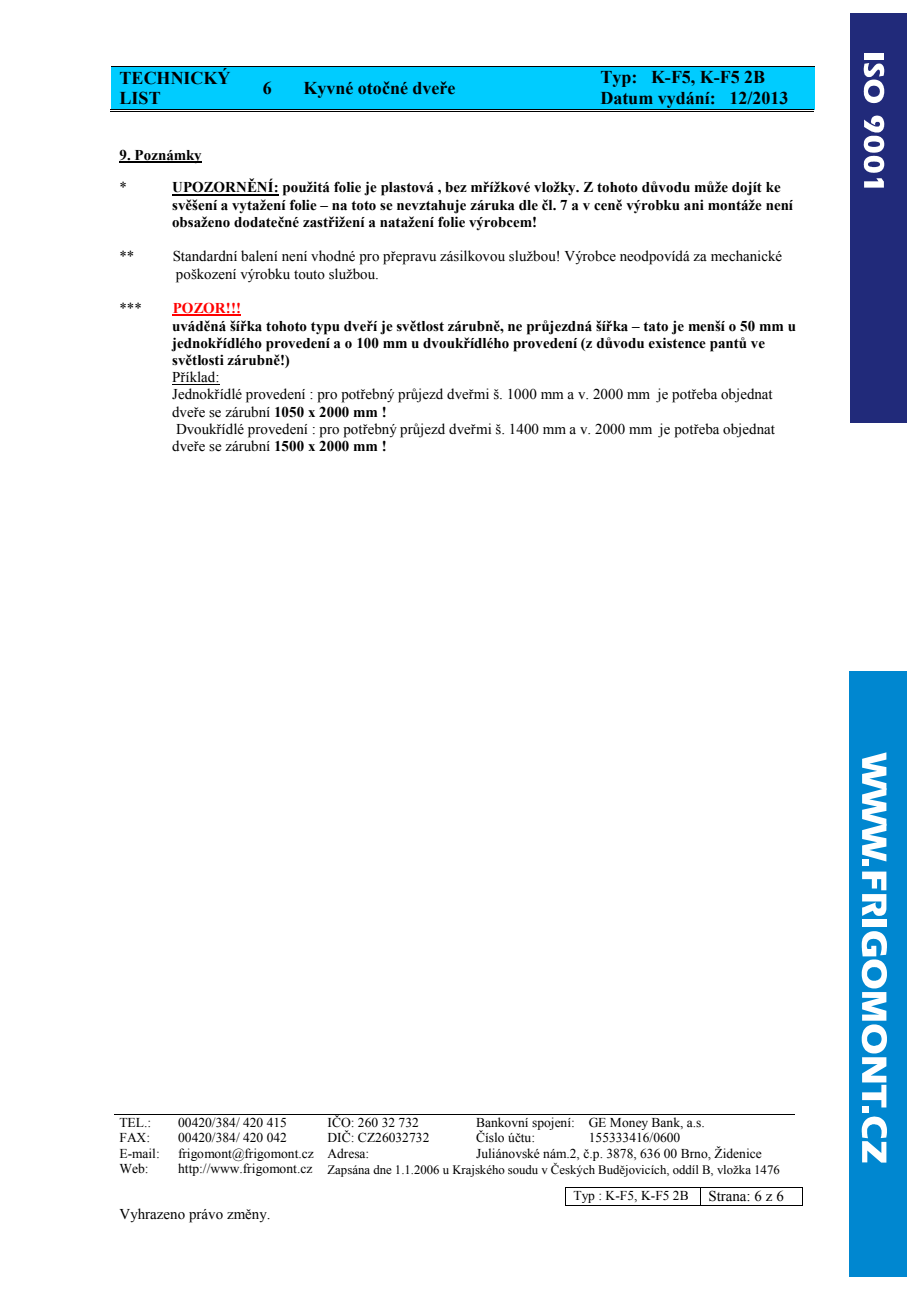
<style>
.page{position:relative;width:919px;height:1289px;background:#fff}
.page>*{position:absolute;margin:0;border:0;box-sizing:border-box;transform-origin:0 0}
.t1{font:700 18px/20.7px "Times New Roman";color:#000}
.t2{font:700 15px/17.2px "Times New Roman";color:#000}
.t3{font:15px/17.2px "Times New Roman";color:#000}
.t4{font:13.5px "Times New Roman";color:#000}
.t5{font:12.75px "Times New Roman";letter-spacing:.005em;color:#000}
.s1{font-style:inherit}
.s2{font-weight:400}
.s3{color:#f00}
.s4{font-size:13.5px}
</style>
<div class="page">
<div style="left:848px;top:671px;width:58px;height:605px;background:#0087d0"></div>
<svg style="left:862px;top:752px;width:24px;height:109px"></svg>
<div style="left:862px;top:859px;width:6px;height:7px;background:#fff"></div>
<svg style="left:862px;top:871px;width:24px;height:44px"></svg>
<div style="left:862px;top:919px;width:24px;height:8px;background:#fff"></div>
<svg style="left:861px;top:931px;width:25px;height:176px"></svg>
<div style="left:862px;top:1105px;width:6px;height:7px;background:#fff"></div>
<svg style="left:861px;top:1116px;width:25px;height:46px"></svg>
<div style="left:850px;top:13px;width:56px;height:409px;background:#212a7a"></div>
<div style="left:864px;top:53px;width:19px;height:7px;background:#fff"></div>
<svg style="left:863px;top:63px;width:21px;height:40px"></svg>
<svg style="left:863px;top:116px;width:21px;height:72px"></svg>
<div style="left:111px;top:67px;width:128px;height:42px;background:#0cf"></div>
<div style="left:239px;top:67px;width:56px;height:42px;background:#0cf"></div>
<div style="left:295px;top:67px;width:297px;height:42px;background:#0cf"></div>
<div style="left:592px;top:67px;width:222px;height:42px;background:#0cf"></div>
<hr style="left:111px;top:66px;width:128px;height:1px;background:#000">
<hr style="left:240px;top:66px;width:55px;height:1px;background:#000">
<hr style="left:296px;top:66px;width:296px;height:1px;background:#000">
<hr style="left:593px;top:66px;width:221px;height:1px;background:#000">
<hr style="left:110px;top:111px;width:129px;height:1px;background:#000">
<hr style="left:110px;top:109px;width:129px;height:1px;background:#000">
<hr style="left:240px;top:111px;width:55px;height:1px;background:#000">
<hr style="left:240px;top:109px;width:55px;height:1px;background:#000">
<hr style="left:296px;top:111px;width:296px;height:1px;background:#000">
<hr style="left:296px;top:109px;width:296px;height:1px;background:#000">
<hr style="left:593px;top:111px;width:221px;height:1px;background:#000">
<hr style="left:593px;top:109px;width:221px;height:1px;background:#000">
<hr style="left:114px;top:1114px;width:59px;height:1px;background:#000">
<hr style="left:173px;top:1114px;width:149px;height:1px;background:#000">
<hr style="left:322px;top:1114px;width:148px;height:1px;background:#000">
<hr style="left:471px;top:1114px;width:112px;height:1px;background:#000">
<hr style="left:583px;top:1114px;width:211px;height:1px;background:#000">
<hr style="left:565px;top:1186px;width:135px;height:1px;background:#000">
<hr style="left:700px;top:1186px;width:102px;height:1px;background:#000">
<svg style="left:565px;top:1186px;width:1px;height:18px"></svg>
<hr style="left:565px;top:1204px;width:135px;height:1px;background:#000">
<svg style="left:700px;top:1186px;width:1px;height:18px"></svg>
<hr style="left:700px;top:1204px;width:102px;height:1px;background:#000">
<svg style="left:802px;top:1187px;width:1px;height:18px"></svg>
<hr style="left:119px;top:161px;width:83px;height:2px;background:#000">
<hr style="left:172px;top:194px;width:107px;height:1px;background:#000">
<hr style="left:173px;top:314px;width:68px;height:2px;background:#f00">
<hr style="left:172px;top:384px;width:48px;height:1px;background:#000">
<p class="t1" style="left:119px;top:67px;width:112px">TECHNICKÝ<br>LIST</p>
<p class="t1" style="left:263px;top:77px;width:10px">6</p>
<p class="t1" style="left:303px;top:77px;width:153px">Kyvné oto<span class="s1">č</span>né dve<span class="s1">ř</span>e</p>
<p class="t1" style="left:600px;top:66px;width:190px">Typ: K-F5, K-F5 2B<br>Datum vydání: 12/2013</p>
<p class="t2" style="left:119px;top:138px;width:84px;line-height:32.4px">9. Poznámky <span class="s2">*</span></p>
<p class="t2" style="left:172px;top:178px;width:622px">UPOZORN<span class="s1">Ě</span>NÍ: použitá folie je plastová , bez m<span class="s1">ř</span>ížkové vložky. Z tohoto d<span class="s1">ů</span>vodu m<span class="s1">ů</span>že dojít ke sv<span class="s1">ě</span>šení a vytažení folie – na toto se nevztahuje záruka dle <span class="s1">č</span>l. 7 a v cen<span class="s1">ě</span> výrobku ani montáže není obsaženo dodate<span class="s1">č</span>né zast<span class="s1">ř</span>ižení a natažení folie výrobcem!</p>
<p class="t3" style="left:119px;top:247px;width:16px">**</p>
<p class="t3" style="left:173px;top:247px;width:611px">Standardní balení není vhodné pro p<span class="s1">ř</span>epravu zásilkovou službou! Výrobce neodpovídá za mechanické poškození výrobku touto službou.</p>
<p class="t3" style="left:119px;top:299px;width:24px">***</p>
<p class="t2" style="left:172px;top:299px;width:625px"><span class="s3">POZOR!!!<br></span>uvád<span class="s1">ě</span>ná ší<span class="s1">ř</span>ka tohoto typu dve<span class="s1">ř</span>í je sv<span class="s1">ě</span>tlost zárubn<span class="s1">ě</span>, ne pr<span class="s1">ů</span>jezdná ší<span class="s1">ř</span>ka – tato je menší o 50 mm u jednok<span class="s1">ř</span>ídlého provedení a o 100 mm u dvouk<span class="s1">ř</span>ídlého provedení (z d<span class="s1">ů</span>vodu existence pant<span class="s1">ů</span> ve sv<span class="s1">ě</span>tlosti zárubn<span class="s1">ě</span>!)<br><span class="s2">P</span><span class="s2">ř</span><span class="s2">íklad:<br>Jednok</span><span class="s2">ř</span><span class="s2">ídlé provedení : pro pot</span><span class="s2">ř</span><span class="s2">ebný pr</span><span class="s2">ů</span><span class="s2">jezd dve</span><span class="s2">ř</span><span class="s2">mi š. 1000 mm a v. 2000 mm je pot</span><span class="s2">ř</span><span class="s2">eba objednat dve</span><span class="s2">ř</span><span class="s2">e se zárubní</span> 1050 x 2000 mm !<br><span class="s2">Dvouk</span><span class="s2">ř</span><span class="s2">ídlé provedení : pro pot</span><span class="s2">ř</span><span class="s2">ebný pr</span><span class="s2">ů</span><span class="s2">jezd dve</span><span class="s2">ř</span><span class="s2">mi š. 1400 mm a v. 2000 mm je pot</span><span class="s2">ř</span><span class="s2">eba objednat dve</span><span class="s2">ř</span><span class="s2">e se zárubní</span> 1500 x 2000 mm !</p>
<p class="t4" style="left:119px;top:1113px;width:33px">TEL.:</p>
<p class="t4" style="left:178px;top:1113px;width:110px">00420/384/ 420 415</p>
<p class="t4" style="left:327px;top:1113px;width:93px">I<span class="s1">Č</span>O: 260 32 732</p>
<p class="t4" style="left:476px;top:1113px;width:230px">Bankovní spojení: GE Money Bank, a.s.</p>
<p class="t4" style="left:119px;top:1128px;width:32px">FAX:</p>
<p class="t4" style="left:178px;top:1128px;width:110px">00420/384/ 420 042</p>
<p class="t4" style="left:327px;top:1128px;width:103px">DI<span class="s1">Č</span>: CZ26032732</p>
<p class="t4" style="left:476px;top:1128px;width:61px"><span class="s1">Č</span>íslo ú<span class="s1">č</span>tu:</p>
<p class="t4" style="left:588px;top:1128px;width:93px">155333416/0600</p>
<p class="t4" style="left:119px;top:1144px;width:42px">E-mail:</p>
<p class="t4" style="left:178px;top:1144px;width:193px">frigomont@frigomont.cz Adresa:</p>
<p class="t4" style="left:476px;top:1144px;width:287px">Juliánovské nám.2, <span class="s1">č</span>.p. 3878, 636 00 Brno, Židenice</p>
<p class="t4" style="left:119px;top:1159px;width:31px">Web:</p>
<p class="t5" style="left:178px;top:1160px;width:603px"><span class="s4">http://www.frigomont.cz</span> Zapsána dne 1.1.2006 u Krajského soudu v <span class="s1">Č</span>eských Bud<span class="s1">ě</span>jovicích, oddíl B, vložka 1476</p>
<p class="t4" style="left:573px;top:1186px;width:117px">Typ : K-F5, K-F5 2B</p>
<p class="t3" style="left:708px;top:1187px;width:77px">Strana: 6 z 6</p>
<p class="t3" style="left:119px;top:1205px;width:152px">Vyhrazeno právo zm<span class="s1">ě</span>ny.</p>
</div>
